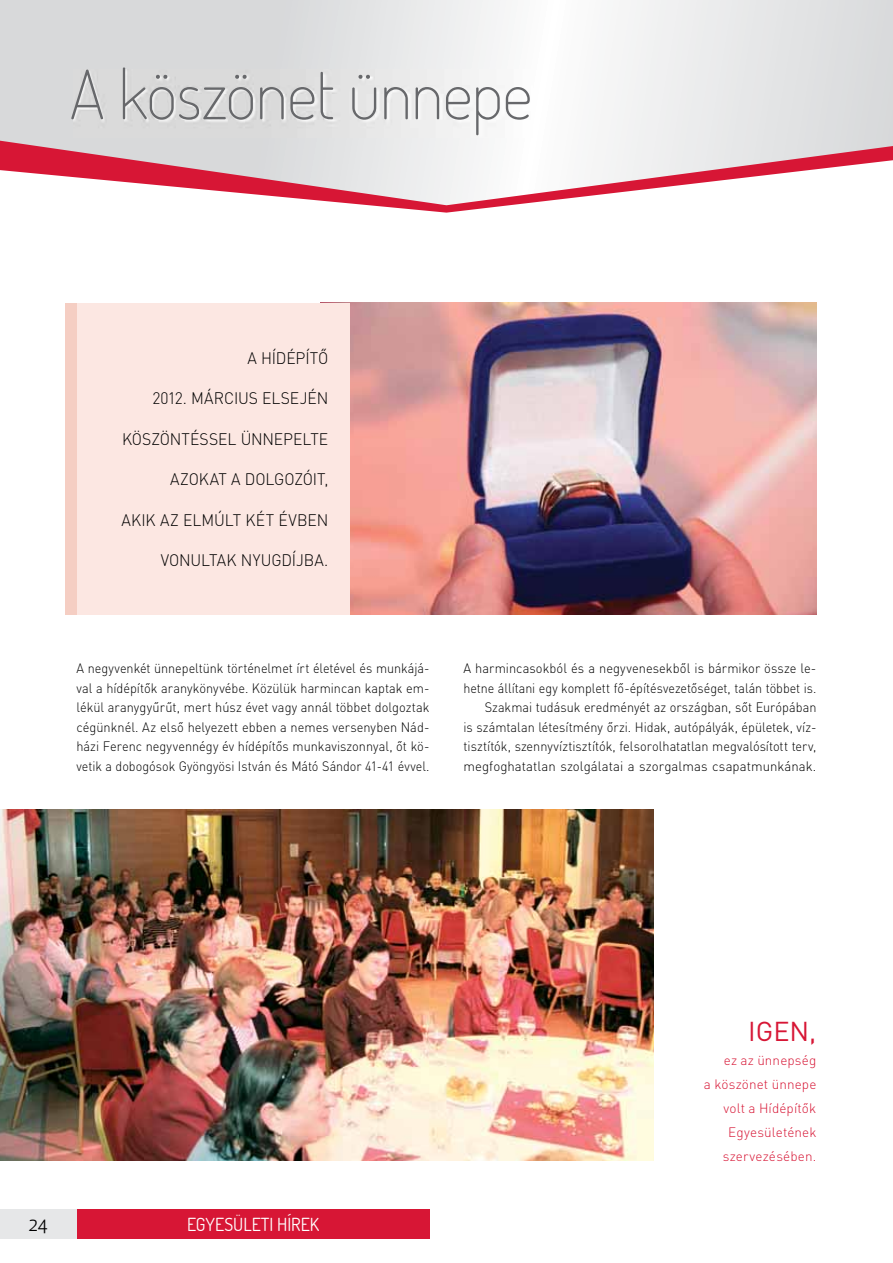
<style>
.page{position:relative;width:893px;height:1263px;background:#fff}
.page>*{position:absolute;margin:0;border:0;box-sizing:border-box;transform-origin:0 0}
.t1{font:200 67.5px "Terminal Dosis";letter-spacing:-.015em;color:#67686b}
.t2{font:27px "DIN Pro";color:#d71635}
.t3{font:18px "Terminal Dosis";color:#fff}
.t4{font:18px "Apex New";color:#000}
.t5{font:300 16.5px "DIN Pro";letter-spacing:-.005em;color:#000;scale:.95 1}
.t6{font:300 13.5px/19.5px "DIN Pro";color:#000;text-align:right;scale:.95 1}
.t7{font:300 13.5px/19.5px "DIN Pro";color:#000;text-align:justify;scale:.94 1}
.t8{font:300 13.5px/24px "DIN Pro";letter-spacing:.01em;color:#d71635;text-align:right}
</style>
<div class="page">
<svg style="left:0;top:0;width:893px;height:205px"></svg>
<div style="left:77px;top:1209px;width:352px;height:30px;background:#d71635"></div>
<div style="left:0;top:1209px;width:77px;height:30px;background:#e6e7e8"></div>
<img style="left:73px;top:69px;width:459px;height:68px">
<img style="left:0;top:810px;width:654px;height:351px">
<img style="left:350px;top:303px;width:466px;height:312px">
<div style="left:77px;top:303px;width:273px;height:312px;background:#fce7e2"></div>
<div style="left:65px;top:303px;width:12px;height:312px;background:#f5cec3"></div>
<h1 class="t1" style="left:70px;top:50px;width:464px">A köszönet ünnepe</h1>
<p class="t5" style="left:247px;top:352px;width:87px">A HÍDÉPÍTŐ</p>
<p class="t5" style="left:152px;top:393px;width:187px">2012. MÁRCIUS ELSEJÉN</p>
<p class="t5" style="left:122px;top:433px;width:219px">KÖSZÖNTÉSSEL ÜNNEPELTE</p>
<p class="t5" style="left:170px;top:474px;width:168px">AZOKAT A DOLGOZÓIT,</p>
<p class="t5" style="left:122px;top:514px;width:219px">AKIK AZ ELMÚLT KÉT ÉVBEN</p>
<p class="t5" style="left:161px;top:555px;width:178px">VONULTAK NYUGDÍJBA.</p>
<p class="t7" style="left:77px;top:660px;width:377px">A negyvenkét ünnepeltünk történelmet írt életével és munkájá&shy;val a hídépítők aranykönyvébe. Közülük harmincan kaptak em&shy;lékül aranygyűrűt, mert húsz évet vagy annál többet dolgoztak cégünknél. Az első helyezett ebben a nemes versenyben Nád&shy;házi Ferenc negyvennégy év hídépítős munkaviszonnyal, őt kö&shy;vetik a dobogósok Gyöngyösi István és Mátó Sándor 41-41 évvel.</p>
<p class="t6" style="left:463px;top:660px;width:373px">A harmincasokból és a negyvenesekből is bármikor össze le&shy;hetne állítani egy komplett fő-építésvezetőséget, talán többet is.<br>Szakmai tudásuk eredményét az országban, sőt Európában<br>is számtalan létesítmény őrzi. Hidak, autópályák, épületek, víz&shy;tisztítók, szennyvíztisztítók, felsorolhatatlan megvalósított terv, megfoghatatlan szolgálatai a szorgalmas csapatmunkának.</p>
<h3 class="t4" style="left:29px;top:1217px;width:21px">24</h3>
<h3 class="t3" style="left:187px;top:1212px;width:134px">EGYESÜLETI HÍREK</h3>
<h2 class="t2" style="left:748px;top:1021px;width:70px">IGEN,</h2>
<p class="t8" style="left:704px;top:1050px;width:114px">ez az ünnepség<br>a köszönet ünnepe volt a Hídépítők<br>Egyesületének szervezésében.</p>
</div>
